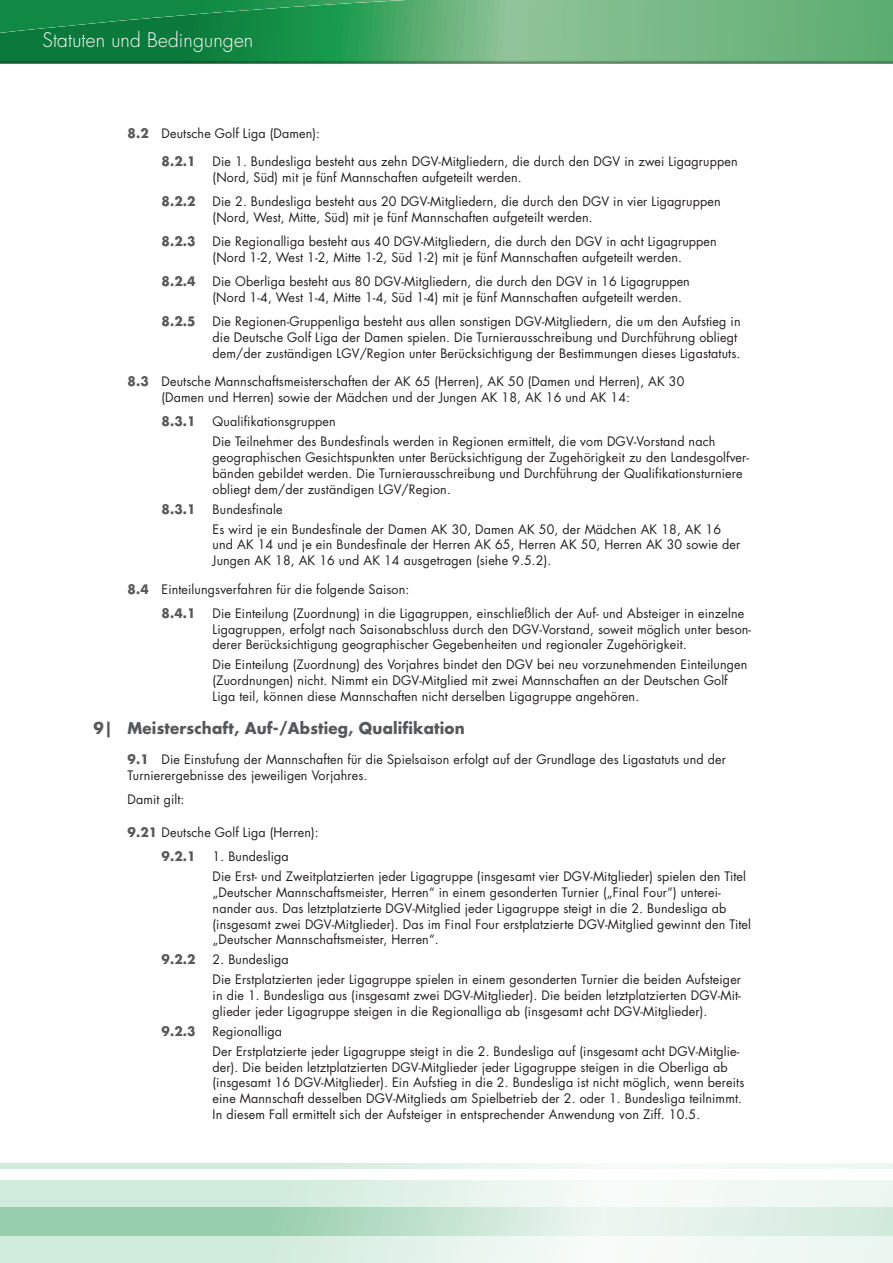
<style>
.page{position:relative;width:893px;height:1263px;background:#fff}
.page>*{position:absolute;margin:0;border:0;box-sizing:border-box;transform-origin:0 0}
.t1{font:300 19.5px "Futura LT";letter-spacing:.01em;color:#fff}
.t2{font:700 15.75px "Futura LT";letter-spacing:.01em;color:#57585a;scale:.96 1}
.t3{font:12.75px/15.8px "Futura LT";letter-spacing:.01em;color:#231f20}
.t4{font:700 12.75px "Futura LT";color:#57585a;scale:.96 1}
.s1{font-weight:700;color:#57585a}
</style>
<div class="page">
<svg style="left:0;top:1163px;width:893px;height:6px"></svg>
<div style="left:0;top:1180px;width:893px;height:55px;background:linear-gradient(to right,#cbe9d8,#fafcfb)"></div>
<svg style="left:0;top:1208px;width:893px;height:55px"></svg>
<div style="left:0;top:0;width:893px;height:64px;background:#231f20;opacity:.5"></div>
<h1 class="t1" style="left:43px;top:28px;width:212px">Statuten und Bedingungen</h1>
<p class="t3" style="left:128px;top:125px;width:194px"><span class="s1">8.2</span> Deutsche Golf Liga (Damen):</p>
<p class="t4" style="left:162px;top:153px;width:37px">8.2.1</p>
<p class="t3" style="left:213px;top:154px;width:526px">Die 1. Bundesliga besteht aus zehn DGV-Mitgliedern, die durch den DGV in zwei Ligagruppen (Nord, Süd) mit je fünf Mannschaften aufgeteilt werden.</p>
<p class="t4" style="left:162px;top:193px;width:37px">8.2.2</p>
<p class="t3" style="left:213px;top:194px;width:509px">Die 2. Bundesliga besteht aus 20 DGV-Mitgliedern, die durch den DGV in vier Ligagruppen (Nord, West, Mitte, Süd) mit je fünf Mannschaften aufgeteilt werden.</p>
<p class="t4" style="left:162px;top:233px;width:37px">8.2.3</p>
<p class="t3" style="left:213px;top:234px;width:506px">Die Regionalliga besteht aus 40 DGV-Mitgliedern, die durch den DGV in acht Ligagruppen (Nord 1-2, West 1-2, Mitte 1-2, Süd 1-2) mit je fünf Mannschaften aufgeteilt werden.</p>
<p class="t4" style="left:162px;top:273px;width:37px">8.2.4</p>
<p class="t3" style="left:213px;top:274px;width:479px">Die Oberliga besteht aus 80 DGV-Mitgliedern, die durch den DGV in 16 Ligagruppen (Nord 1-4, West 1-4, Mitte 1-4, Süd 1-4) mit je fünf Mannschaften aufgeteilt werden.</p>
<p class="t4" style="left:162px;top:313px;width:37px">8.2.5</p>
<p class="t3" style="left:213px;top:314px;width:529px">Die Regionen-Gruppenliga besteht aus allen sonstigen DGV-Mitgliedern, die um den Aufstieg in die Deutsche Golf Liga der Damen spielen. Die Turnierausschreibung und Durchführung obliegt dem/der zuständigen LGV/Region unter Berücksichtigung der Bestimmungen dieses Ligastatuts.</p>
<p class="t3" style="left:162px;top:374px;width:524px;text-indent:-34px"><span class="s1">8.3</span> Deutsche Mannschaftsmeisterschaften der AK 65 (Herren), AK 50 (Damen und Herren), AK 30 (Damen und Herren) sowie der Mädchen und der Jungen AK 18, AK 16 und AK 14:</p>
<p class="t4" style="left:162px;top:413px;width:37px">8.3.1</p>
<p class="t3" style="left:213px;top:412px;width:504px;line-height:20px">Qualifikationsgruppen<br>Die Teilnehmer des Bundesfinals werden in Regionen ermittelt, die vom DGV-Vorstand nach</p>
<p class="t3" style="left:213px;top:450px;width:538px">geographischen Gesichtspunkten unter Berücksichtigung der Zugehörigkeit zu den Landesgolfver&shy;bänden gebildet werden. Die Turnierausschreibung und Durchführung der Qualifikationsturniere obliegt dem/der zuständigen LGV/Region.</p>
<p class="t4" style="left:162px;top:500px;width:37px">8.3.1</p>
<p class="t3" style="left:213px;top:499px;width:510px;line-height:20px">Bundesfinale<br>Es wird je ein Bundesfinale der Damen AK 30, Damen AK 50, der Mädchen AK 18, AK 16</p>
<p class="t3" style="left:213px;top:537px;width:529px">und AK 14 und je ein Bundesfinale der Herren AK 65, Herren AK 50, Herren AK 30 sowie der<br>Jungen AK 18, AK 16 und AK 14 ausgetragen (siehe 9.5.2).</p>
<p class="t3" style="left:162px;top:577px;width:249px;line-height:24.3px;text-indent:-34px"><span class="s1">8.4</span> Einteilungsverfahren für die folgende Saison:<br><span class="s1">8.4.1</span></p>
<p class="t3" style="left:213px;top:605px;width:540px">Die Einteilung (Zuordnung) in die Ligagruppen, einschließlich der Auf- und Absteiger in einzelne<br>Ligagruppen, erfolgt nach Saisonabschluss durch den DGV-Vorstand, soweit möglich unter beson&shy;derer Berücksichtigung geographischer Gegebenheiten und regionaler Zugehörigkeit.</p>
<p class="t3" style="left:213px;top:657px;width:536px">Die Einteilung (Zuordnung) des Vorjahres bindet den DGV bei neu vorzunehmenden Einteilungen (Zuordnungen) nicht. Nimmt ein DGV-Mitglied mit zwei Mannschaften an der Deutschen Golf<br>Liga teil, können diese Mannschaften nicht derselben Ligagruppe angehören.</p>
<p class="t2" style="left:94px;top:717px;width:388px">9| Meisterschaft, Auf-/Abstieg, Qualifikation</p>
<p class="t3" style="left:128px;top:752px;width:600px"><span class="s1">9.1</span> Die Einstufung der Mannschaften für die Spielsaison erfolgt auf der Grundlage des Ligastatuts und der<br>Turnierergebnisse des jeweiligen Vorjahres.</p>
<p class="t3" style="left:128px;top:792px;width:58px">Damit gilt:</p>
<p class="t3" style="left:162px;top:820px;width:159px;line-height:24.3px;text-indent:-34px"><span class="s1">9.21</span> Deutsche Golf Liga (Herren):<br><span class="s1">9.2.1</span></p>
<p class="t3" style="left:213px;top:847px;width:535px;line-height:20px">1. Bundesliga<br>Die Erst- und Zweitplatzierten jeder Ligagruppe (insgesamt vier DGV-Mitglieder) spielen den Titel</p>
<p class="t3" style="left:213px;top:885px;width:540px">„Deutscher Mannschaftsmeister, Herren“ in einem gesonderten Turnier („Final Four“) unterei&shy;nander aus. Das letztplatzierte DGV-Mitglied jeder Ligagruppe steigt in die 2. Bundesliga ab (insgesamt zwei DGV-Mitglieder). Das im Final Four erstplatzierte DGV-Mitglied gewinnt den Titel „Deutscher Mannschaftsmeister, Herren“.</p>
<p class="t4" style="left:162px;top:951px;width:37px">9.2.2</p>
<p class="t3" style="left:213px;top:950px;width:530px;line-height:20px">2. Bundesliga<br>Die Erstplatzierten jeder Ligagruppe spielen in einem gesonderten Turnier die beiden Aufsteiger</p>
<p class="t3" style="left:213px;top:988px;width:530px">in die 1. Bundesliga aus (insgesamt zwei DGV-Mitglieder). Die beiden letztplatzierten DGV-Mit&shy;glieder jeder Ligagruppe steigen in die Regionalliga ab (insgesamt acht DGV-Mitglieder).</p>
<p class="t4" style="left:162px;top:1022px;width:37px">9.2.3</p>
<p class="t3" style="left:213px;top:1021px;width:528px;line-height:20px">Regionalliga<br>Der Erstplatzierte jeder Ligagruppe steigt in die 2. Bundesliga auf (insgesamt acht DGV-Mitglie-</p>
<p class="t3" style="left:213px;top:1059px;width:533px">der). Die beiden letztplatzierten DGV-Mitglieder jeder Ligagruppe steigen in die Oberliga ab (insgesamt 16 DGV-Mitglieder). Ein Aufstieg in die 2. Bundesliga ist nicht möglich, wenn bereits eine Mannschaft desselben DGV-Mitglieds am Spielbetrieb der 2. oder 1. Bundesliga teilnimmt.<br>In diesem Fall ermittelt sich der Aufsteiger in entsprechender Anwendung von Ziff. 10.5.</p>
</div>
